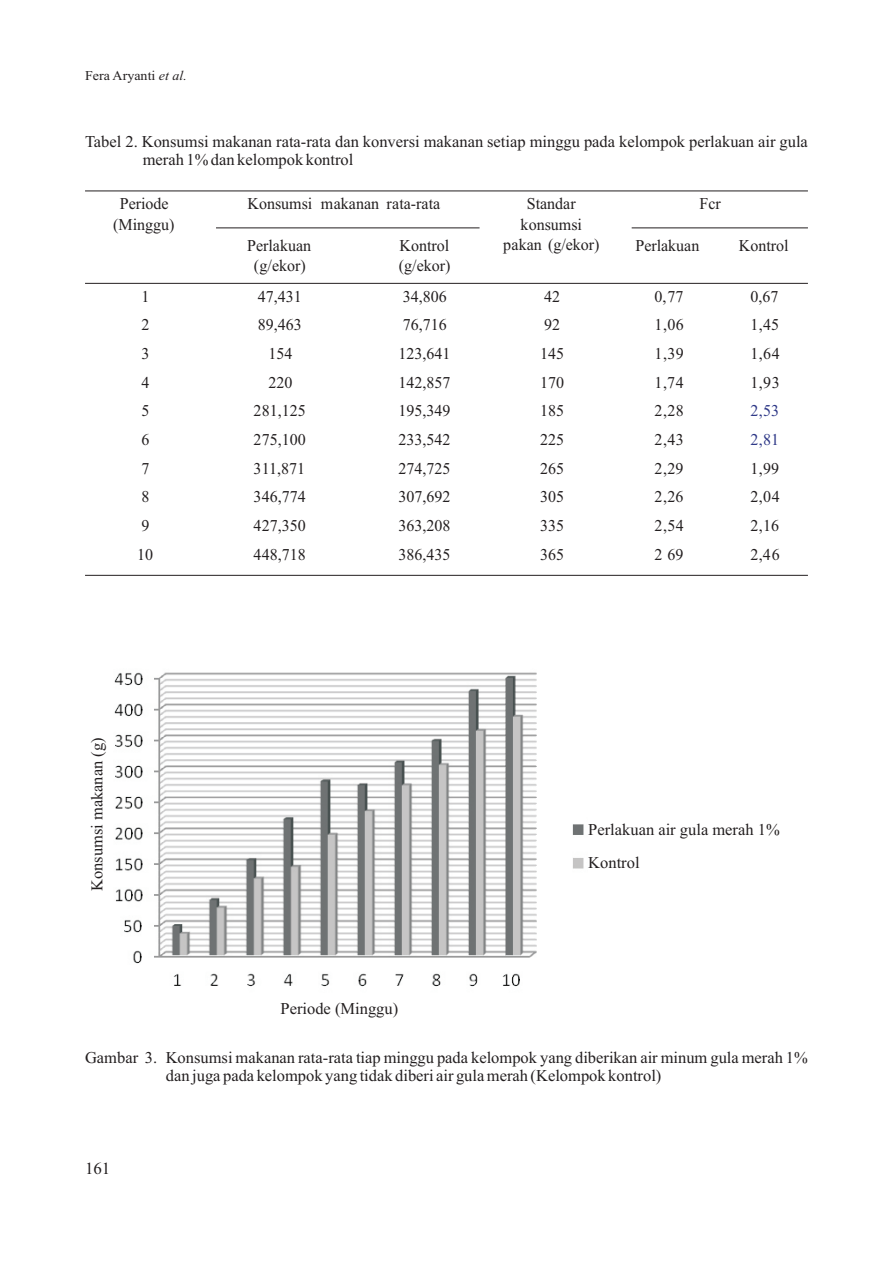
<style>
.page{position:relative;width:893px;height:1263px;background:#fff}
.page>*{position:absolute;margin:0;border:0;box-sizing:border-box;transform-origin:0 0}
.t1{font:16.95px "Times New Roman";color:#231f20}
.t2{font:16.5px/20.2px "Times New Roman";color:#231f20}
.t3{font:16.5px "Times New Roman";color:#2e3887}
.t4{font:13.5px "Times New Roman";color:#231f20;scale:1.04 1}
.s1{font-style:italic}
</style>
<div class="page">
<hr style="left:85px;top:575px;width:723px;height:1px;background:#231f20">
<hr style="left:85px;top:283px;width:723px;height:1px;background:#231f20">
<hr style="left:216px;top:227px;width:264px;height:1px;background:#231f20">
<hr style="left:85px;top:191px;width:723px;height:1px;background:#231f20">
<hr style="left:632px;top:227px;width:176px;height:1px;background:#231f20">
<img style="left:114px;top:672px;width:470px;height:315px">
<p class="t4" style="left:85px;top:71px;width:99px">Fera Aryanti <span class="s1">et al.</span></p>
<p class="t2" style="left:143px;top:133px;width:667px;line-height:18.3px;text-indent:-58px">Tabel 2. Konsumsi makanan rata-rata dan konversi makanan setiap minggu pada kelompok perlakuan air gula merah 1% dan kelompok kontrol</p>
<p class="t2" style="left:113px;top:195px;width:63px;text-align:center">Periode (Minggu)</p>
<p class="t2" style="left:247px;top:195px;width:194px">Konsumsi makanan rata-rata</p>
<p class="t2" style="left:503px;top:195px;width:98px;text-align:center">Standar konsumsi pakan (g/ekor)</p>
<p class="t2" style="left:699px;top:195px;width:23px">Fcr</p>
<p class="t2" style="left:247px;top:236px;width:65px;text-align:center">Perlakuan (g/ekor)</p>
<p class="t2" style="left:399px;top:236px;width:53px">Kontrol (g/ekor)</p>
<p class="t2" style="left:635px;top:236px;width:65px">Perlakuan</p>
<p class="t2" style="left:739px;top:236px;width:51px">Kontrol</p>
<p class="t2" style="left:142px;top:287px;width:10px">1</p>
<p class="t2" style="left:258px;top:287px;width:45px">47,431</p>
<p class="t2" style="left:403px;top:287px;width:45px">34,806</p>
<p class="t2" style="left:544px;top:287px;width:17px">42</p>
<p class="t2" style="left:655px;top:287px;width:30px">0,77</p>
<p class="t2" style="left:750px;top:287px;width:29px">0,67</p>
<p class="t2" style="left:142px;top:316px;width:10px">2</p>
<p class="t2" style="left:258px;top:316px;width:45px">89,463</p>
<p class="t2" style="left:403px;top:316px;width:45px">76,716</p>
<p class="t2" style="left:544px;top:316px;width:17px">92</p>
<p class="t2" style="left:655px;top:316px;width:31px">1,06</p>
<p class="t2" style="left:750px;top:316px;width:30px">1,45</p>
<p class="t2" style="left:142px;top:345px;width:10px">3</p>
<p class="t2" style="left:268px;top:345px;width:25px">154</p>
<p class="t2" style="left:398px;top:345px;width:53px">123,641</p>
<p class="t2" style="left:540px;top:345px;width:25px">145</p>
<p class="t2" style="left:655px;top:345px;width:31px">1,39</p>
<p class="t2" style="left:750px;top:345px;width:31px">1,64</p>
<p class="t2" style="left:142px;top:373px;width:10px">4</p>
<p class="t2" style="left:268px;top:373px;width:25px">220</p>
<p class="t2" style="left:398px;top:373px;width:53px">142,857</p>
<p class="t2" style="left:540px;top:373px;width:25px">170</p>
<p class="t2" style="left:655px;top:373px;width:31px">1,74</p>
<p class="t2" style="left:750px;top:373px;width:31px">1,93</p>
<p class="t2" style="left:142px;top:402px;width:10px">5</p>
<p class="t2" style="left:254px;top:402px;width:53px">281,125</p>
<p class="t2" style="left:398px;top:402px;width:53px">195,349</p>
<p class="t2" style="left:540px;top:402px;width:25px">185</p>
<p class="t2" style="left:655px;top:402px;width:31px">2,28</p>
<p class="t3" style="left:750px;top:405px;width:30px">2,53</p>
<p class="t2" style="left:142px;top:431px;width:10px">6</p>
<p class="t2" style="left:254px;top:431px;width:53px">275,100</p>
<p class="t2" style="left:398px;top:431px;width:53px">233,542</p>
<p class="t2" style="left:540px;top:431px;width:25px">225</p>
<p class="t2" style="left:655px;top:431px;width:31px">2,43</p>
<p class="t3" style="left:750px;top:433px;width:30px">2,81</p>
<p class="t2" style="left:142px;top:460px;width:10px">7</p>
<p class="t2" style="left:254px;top:460px;width:53px">311,871</p>
<p class="t2" style="left:398px;top:460px;width:53px">274,725</p>
<p class="t2" style="left:540px;top:460px;width:25px">265</p>
<p class="t2" style="left:655px;top:460px;width:30px">2,29</p>
<p class="t2" style="left:750px;top:460px;width:30px">1,99</p>
<p class="t2" style="left:142px;top:488px;width:10px">8</p>
<p class="t2" style="left:254px;top:488px;width:53px">346,774</p>
<p class="t2" style="left:398px;top:488px;width:53px">307,692</p>
<p class="t2" style="left:540px;top:488px;width:25px">305</p>
<p class="t2" style="left:655px;top:488px;width:30px">2,26</p>
<p class="t2" style="left:750px;top:488px;width:31px">2,04</p>
<p class="t2" style="left:142px;top:517px;width:10px">9</p>
<p class="t2" style="left:254px;top:517px;width:53px">427,350</p>
<p class="t2" style="left:398px;top:517px;width:53px">363,208</p>
<p class="t2" style="left:540px;top:517px;width:25px">335</p>
<p class="t2" style="left:655px;top:517px;width:31px">2,54</p>
<p class="t2" style="left:750px;top:517px;width:30px">2,16</p>
<p class="t2" style="left:137px;top:546px;width:17px">10</p>
<p class="t2" style="left:254px;top:546px;width:53px">448,718</p>
<p class="t2" style="left:398px;top:546px;width:53px">386,435</p>
<p class="t2" style="left:540px;top:546px;width:25px">365</p>
<p class="t2" style="left:655px;top:546px;width:30px">2 69</p>
<p class="t2" style="left:750px;top:546px;width:31px">2,46</p>
<p class="t2" style="left:88px;top:891px;width:155px;rotate:-90deg">Konsumsi makanan (g)</p>
<p class="t2" style="left:281px;top:1000px;width:119px">Periode (Minggu)</p>
<p class="t2" style="left:588px;top:814px;width:193px;line-height:33.6px">Perlakuan air gula merah 1%<br>Kontrol</p>
<p class="t2" style="left:166px;top:1050px;width:643px;line-height:18.3px;text-indent:-81px">Gambar 3. Konsumsi makanan rata-rata tiap minggu pada kelompok yang diberikan air minum gula merah 1% dan juga pada kelompok yang tidak diberi air gula merah (Kelompok kontrol)</p>
<p class="t1" style="left:85px;top:1162px;width:27px">161</p>
</div>
